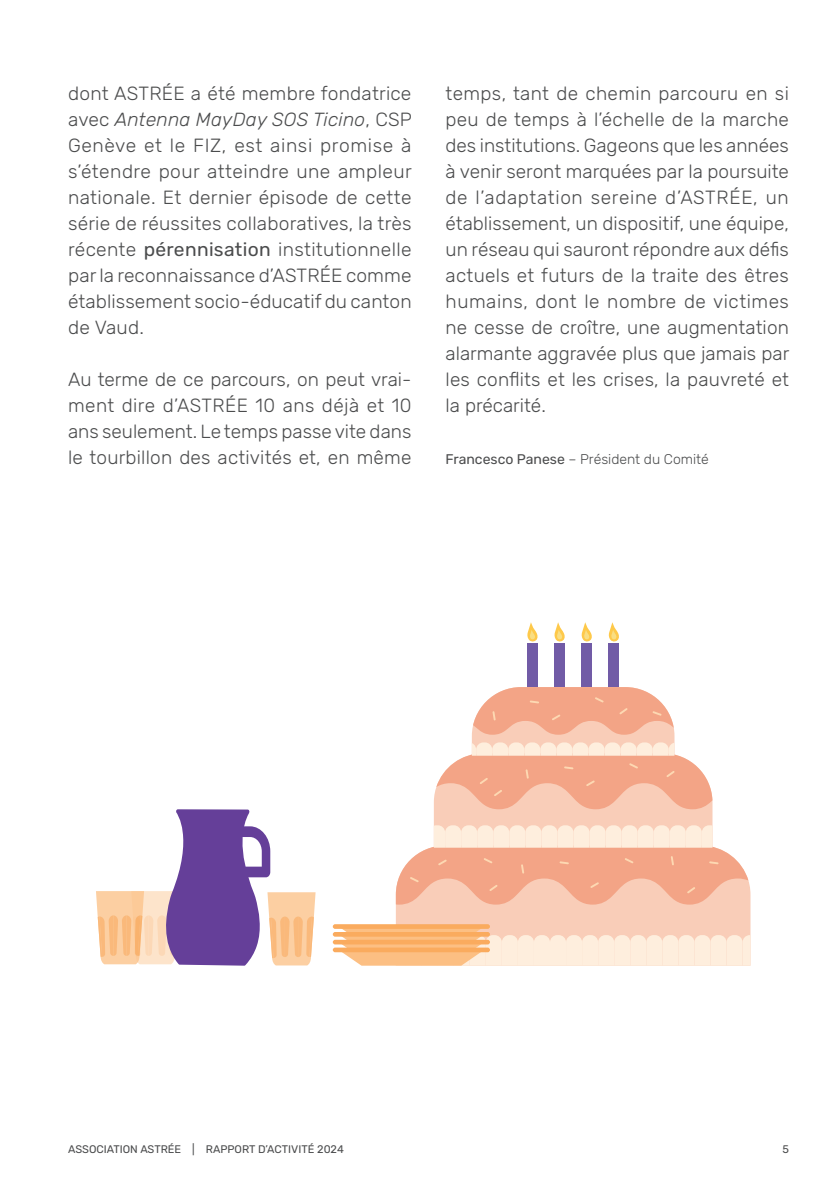
<style>
.page{position:relative;width:840px;height:1191px;background:#fff}
.page>*{position:absolute;margin:0;border:0;box-sizing:border-box;transform-origin:0 0}
.t1{font:300 19px/26px "Rubik";letter-spacing:.005em;color:#4b4c4d;text-align:justify}
.t2{font:300 14px "Rubik";color:#4b4c4d}
.t3{font:11px "Rubik";color:#4b4c4d}
.s1{font-style:italic}
.s2{font-weight:400}
</style>
<div class="page">
<div style="left:395px;top:879px;width:355px;height:47px;background:#f9cdb8"></div>
<div style="left:527px;top:644px;width:10px;height:43px;background:#715ba6"></div>
<div style="left:554px;top:644px;width:10px;height:43px;background:#715ba6"></div>
<div style="left:581px;top:644px;width:10px;height:43px;background:#715ba6"></div>
<div style="left:608px;top:644px;width:10px;height:43px;background:#715ba6"></div>
<svg style="left:527px;top:622px;width:10px;height:20px"></svg>
<svg style="left:554px;top:622px;width:11px;height:20px"></svg>
<svg style="left:581px;top:622px;width:11px;height:20px"></svg>
<svg style="left:608px;top:622px;width:11px;height:20px"></svg>
<svg style="left:395px;top:687px;width:353px;height:217px"></svg>
<div style="left:332px;top:924px;width:157px;height:5px;background:#faab5e;border-radius:2px"></div>
<svg style="left:332px;top:932px;width:157px;height:4px"></svg>
<div style="left:332px;top:939px;width:157px;height:5px;background:#faab5e;border-radius:2px"></div>
<svg style="left:339px;top:926px;width:411px;height:39px"></svg>
<div style="left:332px;top:947px;width:157px;height:5px;background:#faab5e;border-radius:2px"></div>
<svg style="left:96px;top:809px;width:219px;height:156px"></svg>
<p class="t1" style="left:68px;top:81px;width:345px">dont ASTRÉE a été membre fondatrice avec <span class="s1">Antenna MayDay SOS Ticino</span>, CSP Genève et le FIZ, est ainsi promise à s’étendre pour atteindre une ampleur nationale. Et dernier épisode de cette série de réussites collaboratives, la très récente <span class="s2">pérennisation</span> institutionnelle par la reconnaissance d’ASTRÉE comme établissement socio‑éducatif du canton de Vaud.</p>
<p class="t1" style="left:68px;top:367px;width:345px">Au terme de ce parcours, on peut vrai‑ ment dire d’ASTRÉE 10 ans déjà et 10 ans seulement. Le temps passe vite dans le tourbillon des activités et, en même</p>
<p class="t1" style="left:445px;top:81px;width:345px">temps, tant de chemin parcouru en si peu de temps à l’échelle de la marche des institutions. Gageons que les années à venir seront marquées par la poursuite de l’adaptation sereine d’ASTRÉE, un établissement, un dispositif, une équipe, un réseau qui sauront répondre aux défis actuels et futurs de la traite des êtres humains, dont le nombre de victimes ne cesse de croître, une augmentation alarmante aggravée plus que jamais par les conflits et les crises, la pauvreté et la précarité.</p>
<p class="t2" style="left:445px;top:451px;width:265px"><span class="s2">Francesco Panese</span> – Président du Comité</p>
<p class="t3" style="left:68px;top:1143px;width:277px">ASSOCIATION ASTRÉE | RAPPORT D’ACTIVITÉ 2024</p>
<p class="t3" style="left:782px;top:1143px;width:8px">5</p>
</div>
